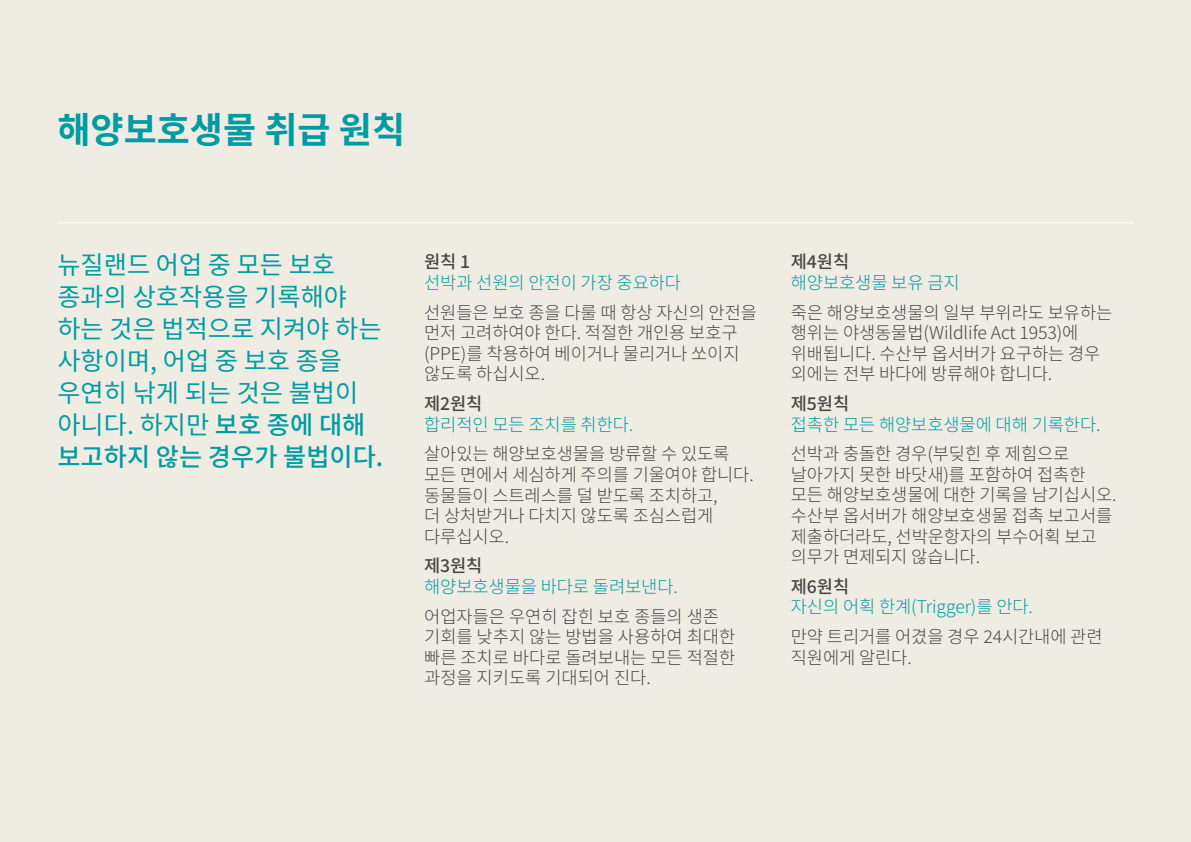
<style>
.page{position:relative;width:1191px;height:842px;background:#efece3}
.page>*{position:absolute;margin:0;border:0;box-sizing:border-box;transform-origin:0 0}
._1_header{font:700 36px "Source Han Sans TC";color:#009ca1}
.t1{font:25.2px/32px "Source Han Sans TC";color:#009ca1}
.t2{font:300 17.6px/20.6px "Source Han Sans TC";letter-spacing:-.005em;color:#454647}
.t3{font:300 17.6px/20.6px "Source Han Sans TC";letter-spacing:-.005em;color:#009ca1}
.s1{font-weight:500}
.s2{font-weight:500;color:#454647}
</style>
<div class="page">
<hr style="left:58px;top:222px;width:1075px;height:1px;background:#fff">
<p class="_1_header" style="left:57px;top:109px;width:349px">해양보호생물 취급 원칙</p>
<p class="t1" style="left:57px;top:250px;width:327px">뉴질랜드 어업 중 모든 보호 종과의 상호작용을 기록해야 하는 것은 법적으로 지켜야 하는 사항이며, 어업 중 보호 종을 우연히 낚게 되는 것은 불법이 아니다. 하지만 <span class="s1">보호 종에 대해 보고하지 않는 경우가 불법이다.</span></p>
<p class="t3" style="left:424px;top:252px;width:258px"><span class="s2">원칙 1<br></span>선박과 선원의 안전이 가장 중요하다</p>
<p class="t2" style="left:424px;top:302px;width:334px">선원들은 보호 종을 다룰 때 항상 자신의 안전을 먼저 고려하여야 한다. 적절한 개인용 보호구 (PPE)를 착용하여 베이거나 물리거나 쏘이지 않도록 하십시오.</p>
<p class="t3" style="left:424px;top:394px;width:211px"><span class="s2">제2원칙<br></span>합리적인 모든 조치를 취한다.</p>
<p class="t2" style="left:424px;top:444px;width:331px">살아있는 해양보호생물을 방류할 수 있도록 모든 면에서 세심하게 주의를 기울여야 합니다. 동물들이 스트레스를 덜 받도록 조치하고,<br>더 상처받거나 다치지 않도록 조심스럽게 다루십시오.</p>
<p class="t3" style="left:424px;top:556px;width:255px"><span class="s2">제3원칙<br></span>해양보호생물을 바다로 돌려보낸다.</p>
<p class="t2" style="left:424px;top:606px;width:312px">어업자들은 우연히 잡힌 보호 종들의 생존 기회를 낮추지 않는 방법을 사용하여 최대한 빠른 조치로 바다로 돌려보내는 모든 적절한 과정을 지키도록 기대되어 진다.</p>
<p class="t3" style="left:791px;top:252px;width:170px"><span class="s2">제4원칙<br></span>해양보호생물 보유 금지</p>
<p class="t2" style="left:791px;top:302px;width:323px">죽은 해양보호생물의 일부 부위라도 보유하는 행위는 야생동물법(Wildlife Act 1953)에 위배됩니다. 수산부 옵서버가 요구하는 경우 외에는 전부 바다에 방류해야 합니다.</p>
<p class="t3" style="left:791px;top:394px;width:311px"><span class="s2">제5원칙<br></span>접촉한 모든 해양보호생물에 대해 기록한다.</p>
<p class="t2" style="left:791px;top:444px;width:327px">선박과 충돌한 경우(부딪힌 후 제힘으로 날아가지 못한 바닷새)를 포함하여 접촉한 모든 해양보호생물에 대한 기록을 남기십시오. 수산부 옵서버가 해양보호생물 접촉 보고서를 제출하더라도, 선박운항자의 부수어획 보고 의무가 면제되지 않습니다.</p>
<p class="t3" style="left:791px;top:576px;width:244px"><span class="s2">제6원칙<br></span>자신의 어획 한계(Trigger)를 안다.</p>
<p class="t2" style="left:791px;top:627px;width:313px">만약 트리거를 어겼을 경우 24시간내에 관련 직원에게 알린다.</p>
</div>
